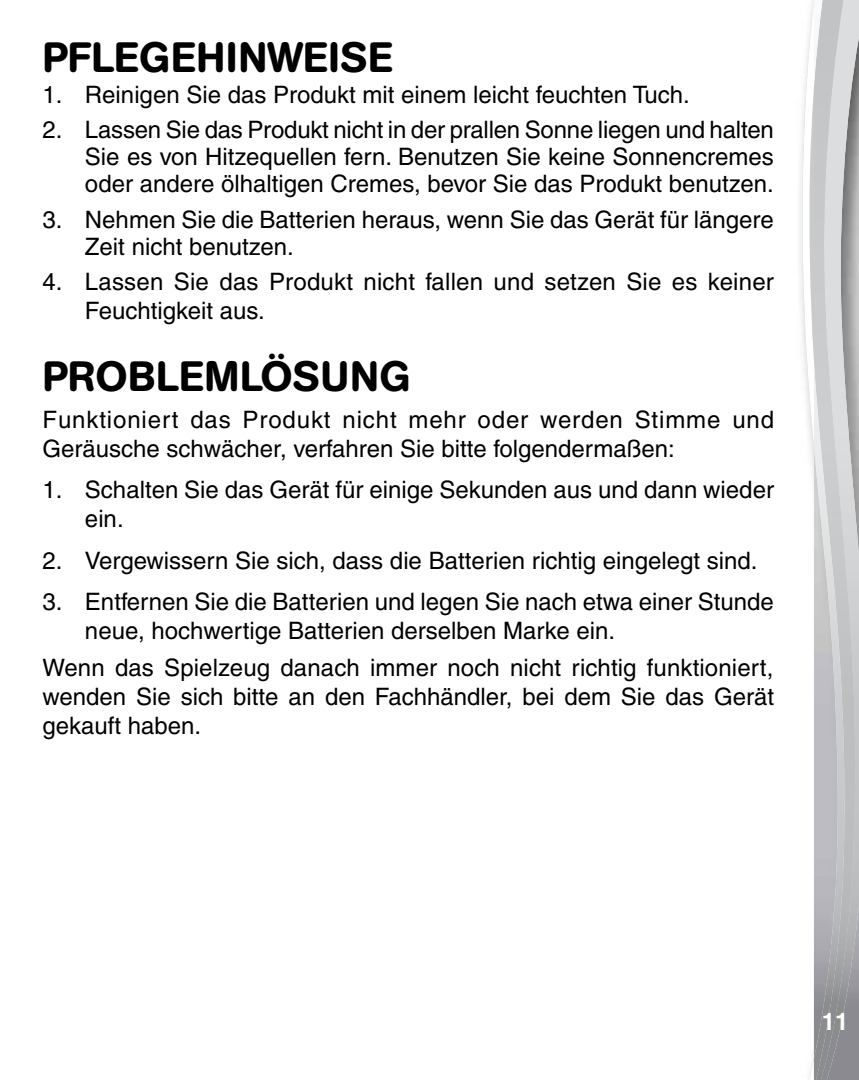
<style>
.page{position:relative;width:859px;height:1080px;background:#fff}
.page>*{position:absolute;margin:0;border:0;box-sizing:border-box;transform-origin:0 0}
.t1{font:500 42px "AG Book Rounded";letter-spacing:.02em;color:#000}
.t2{font:500 24px/28.8px "Helvetica";color:#000}
.t3{font:700 24px "Helvetica";color:#fff}
</style>
<div class="page">
<svg style="left:802px;top:0;width:12px;height:1080px"></svg>
<img style="left:847px;top:906px;width:12px;height:174px">
<svg style="left:847px;top:0;width:12px;height:906px;background:#b6b7b8"></svg>
<img style="left:814px;top:0;width:33px;height:1080px">
<h1 class="t1" style="left:42px;top:33px;width:352px">PFLEGEHINWEISE</h1>
<p class="t2" style="left:42px;top:80px;width:649px">1. Reinigen Sie das Produkt mit einem leicht feuchten Tuch.</p>
<p class="t2" style="left:85px;top:116px;width:690px;line-height:27px;text-align:justify;text-indent:-43px">2. Lassen Sie das Produkt nicht in der prallen Sonne liegen und halten Sie es von Hitzequellen fern. Benutzen Sie keine Sonnencremes oder andere ölhaltigen Cremes, bevor Sie das Produkt benutzen.</p>
<p class="t2" style="left:85px;top:206px;width:690px;line-height:27px;text-indent:-43px">3. Nehmen Sie die Batterien heraus, wenn Sie das Gerät für längere<br>Zeit nicht benutzen.</p>
<p class="t2" style="left:85px;top:267px;width:690px;text-indent:-43px">4. Lassen Sie das Produkt nicht fallen und setzen Sie es keiner<br>Feuchtigkeit aus.</p>
<h1 class="t1" style="left:42px;top:352px;width:370px">PROBLEMLÖSUNG</h1>
<p class="t2" style="left:42px;top:405px;width:733px">Funktioniert das Produkt nicht mehr oder werden Stimme und<br>Geräusche schwächer, verfahren Sie bitte folgendermaßen:</p>
<p class="t2" style="left:85px;top:475px;width:690px;text-indent:-43px">1. Schalten Sie das Gerät für einige Sekunden aus und dann wieder ein.</p>
<p class="t2" style="left:42px;top:546px;width:717px">2. Vergewissern Sie sich, dass die Batterien richtig eingelegt sind.</p>
<p class="t2" style="left:85px;top:587px;width:690px;text-indent:-43px">3. Entfernen Sie die Batterien und legen Sie nach etwa einer Stunde neue, hochwertige Batterien derselben Marke ein.</p>
<p class="t2" style="left:42px;top:653px;width:733px;text-align:justify">Wenn das Spielzeug danach immer noch nicht richtig funktioniert, wenden Sie sich bitte an den Fachhändler, bei dem Sie das Gerät gekauft haben.</p>
<p class="t3" style="left:822px;top:1007px;width:28px">11</p>
</div>
